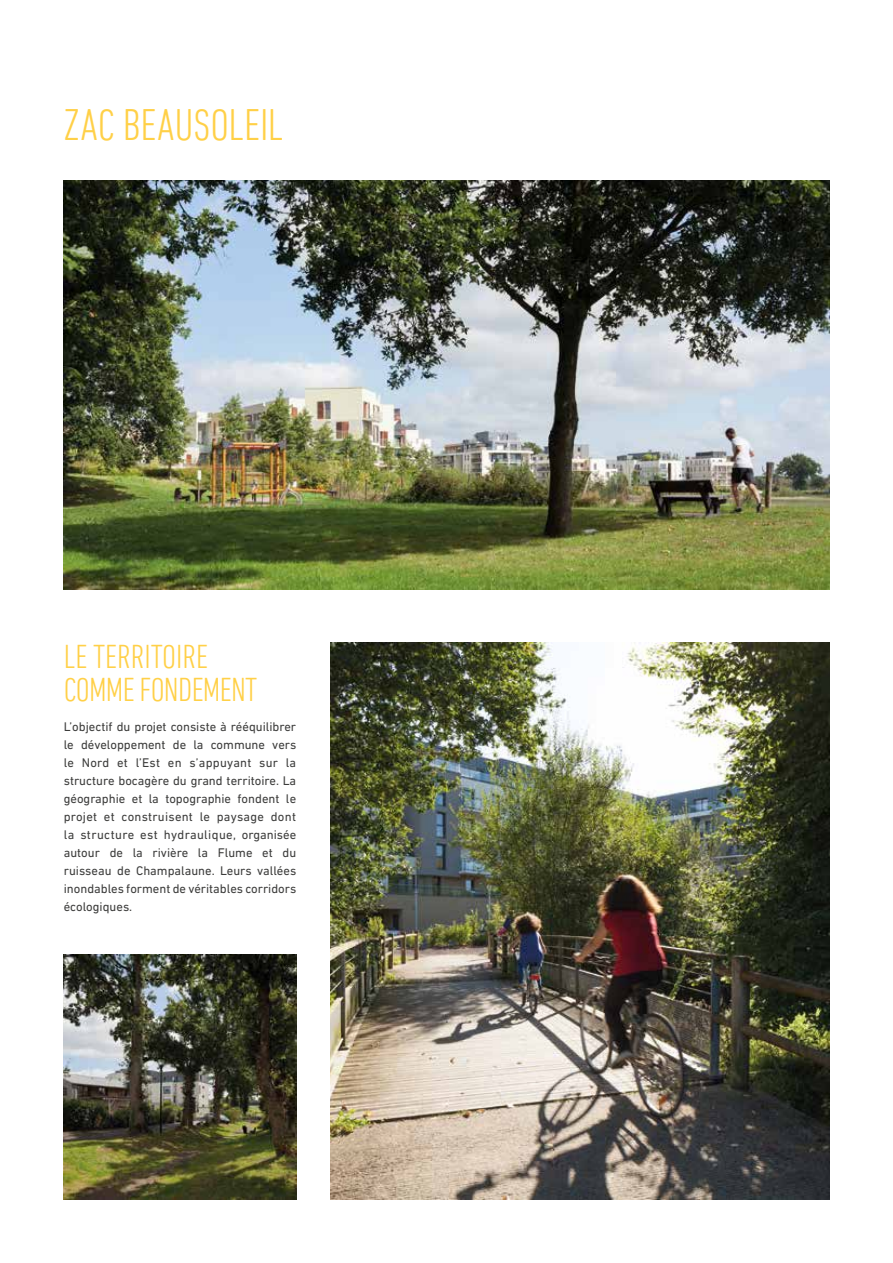
<style>
.page{position:relative;width:893px;height:1263px;background:#fff}
.page>*{position:absolute;margin:0;border:0;box-sizing:border-box;transform-origin:0 0}
.t1{font:300 condensed 45px "DIN Next LT Pro";letter-spacing:-.005em;color:#ffd047}
.t2{font:300 condensed 33.75px/33.8px "DIN Next LT Pro";letter-spacing:-.02em;color:#ffd047}
.t3{font:12.75px/18px "DIN Next LT Pro";color:#3c3c3b;text-align:justify}
</style>
<div class="page">
<img style="left:330px;top:642px;width:499px;height:557px">
<img style="left:64px;top:954px;width:232px;height:245px">
<img style="left:64px;top:181px;width:765px;height:408px">
<h1 class="t1" style="left:64px;top:99px;width:221px">ZAC BEAUSOLEIL</h1>
<h2 class="t2" style="left:64px;top:639px;width:195px">LE TERRITOIRE<br>COMME FONDEMENT</h2>
<p class="t3" style="left:64px;top:717px;width:234px">L’objectif du projet consiste à rééquilibrer le développement de la commune vers le Nord et l’Est en s’appuyant sur la structure bocagère du grand territoire. La géographie et la topographie fondent le projet et construisent le paysage dont la structure est hydraulique, organisée autour de la rivière la Flume et du ruisseau de Champalaune. Leurs vallées inondables forment de véritables corridors écologiques.</p>
</div>
